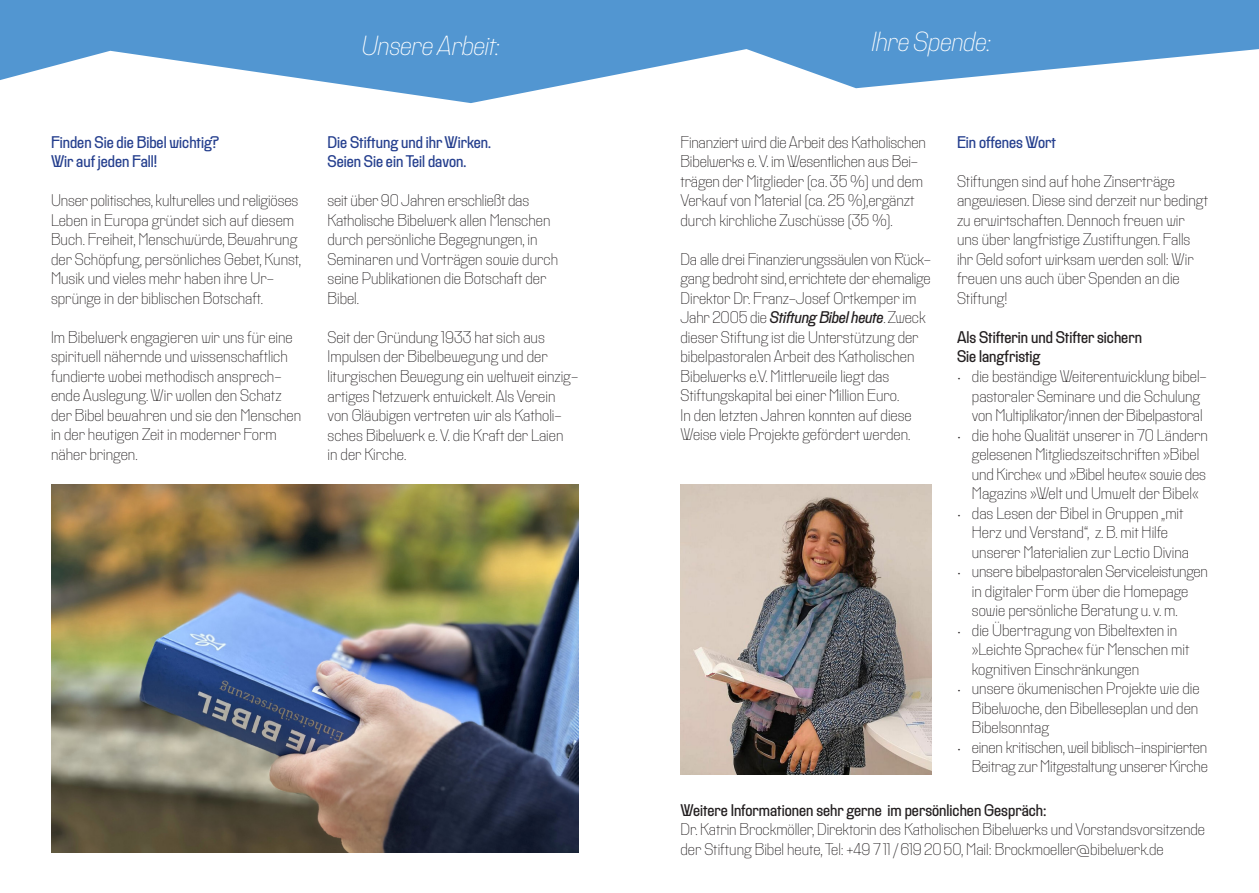
<style>
.page{position:relative;width:1259px;height:893px;background:#fff}
.page>*{position:absolute;margin:0;border:0;box-sizing:border-box;transform-origin:0 0}
.t1{font:italic 100 27px "PP Rader";letter-spacing:-.01em;color:#fff}
.t2{font:100 16.5px/19.5px "PP Rader";color:#231f20}
.t3{font:16.5px/19.5px "PP Rader";color:#253f8e}
.t4{font:16.5px/19.5px "PP Rader";color:#231f20}
.s1{font-weight:400;font-style:italic}
</style>
<div class="page">
<svg style="left:0;top:0;width:1259px;height:103px;fill:#5296d1"></svg>
<img style="left:51px;top:485px;width:527px;height:368px">
<img style="left:680px;top:485px;width:251px;height:289px">
<h1 class="t1" style="left:361px;top:29px;width:140px">Unsere Arbeit:</h1>
<p class="t3" style="left:51px;top:132px;width:170px">Finden Sie die Bibel wichtig?<br>Wir auf jeden Fall!</p>
<p class="t2" style="left:51px;top:190px;width:251px">Unser politisches, kulturelles und religiöses Leben in Europa gründet sich auf diesem Buch. Freiheit, Menschwürde, Bewahrung der Schöpfung, persönliches Gebet, Kunst, Musik und vieles mehr haben ihre Ur&shy;sprünge in der biblischen Botschaft.</p>
<p class="t2" style="left:51px;top:327px;width:252px">Im Bibelwerk engagieren wir uns für eine spirituell nähernde und wissenschaftlich fundierte wobei methodisch ansprech&shy;ende Auslegung. Wir wollen den Schatz der Bibel bewahren und sie den Menschen in der heutigen Zeit in moderner Form näher bringen.</p>
<p class="t3" style="left:327px;top:132px;width:165px">Die Stiftung und ihr Wirken.<br>Seien Sie ein Teil davon.</p>
<p class="t2" style="left:327px;top:190px;width:232px">seit über 90 Jahren erschließt das<br>Katholische Bibelwerk allen Menschen durch persönliche Begegnungen, in<br>Seminaren und Vorträgen sowie durch seine Publikationen die Botschaft der<br>Bibel.</p>
<p class="t2" style="left:327px;top:327px;width:252px">Seit der Gründung 1933 hat sich aus Impulsen der Bibelbewegung und der liturgischen Bewegung ein weltweit einzig&shy;artiges Netzwerk entwickelt. Als Verein von Gläubigen vertreten wir als Katholi&shy;sches Bibelwerk e. V. die Kraft der Laien<br>in der Kirche.</p>
<h1 class="t1" style="left:871px;top:25px;width:121px">Ihre Spende:</h1>
<p class="t2" style="left:680px;top:132px;width:247px">Finanziert wird die Arbeit des Katholischen Bibelwerks e. V. im Wesentlichen aus Bei&shy;trägen der Mitglieder (ca. 35 %) und dem Verkauf von Material (ca. 25 %),ergänzt durch kirchliche Zuschüsse (35 %).</p>
<p class="t2" style="left:680px;top:249px;width:252px">Da alle drei Finanzierungssäulen von Rück&shy;gang bedroht sind, errichtete der ehemalige Direktor Dr. Franz-Josef Ortkemper im Jahr 2005 die <span class="s1">Stiftung Bibel heute</span>. Zweck dieser Stiftung ist die Unterstützung der bibelpastoralen Arbeit des Katholischen Bibelwerks e.V. Mittlerweile liegt das Stiftungskapital bei einer Million Euro.<br>In den letzten Jahren konnten auf diese Weise viele Projekte gefördert werden.</p>
<p class="t3" style="left:957px;top:132px;width:100px">Ein offenes Wort</p>
<p class="t2" style="left:957px;top:171px;width:253px">Stiftungen sind auf hohe Zinserträge angewiesen. Diese sind derzeit nur bedingt zu erwirtschaften. Dennoch freuen wir uns über langfristige Zustiftungen. Falls ihr Geld sofort wirksam werden soll: Wir freuen uns auch über Spenden an die Stiftung!</p>
<p class="t4" style="left:957px;top:327px;width:186px">Als Stifterin und Stifter sichern<br>Sie langfristig</p>
<p class="t2" style="left:972px;top:366px;width:236px;text-indent:-15px">• die beständige Weiterentwicklung bibel&shy;pastoraler Seminare und die Schulung von Multiplikator/innen der Bibelpastoral</p>
<p class="t2" style="left:972px;top:424px;width:237px;text-indent:-15px">• die hohe Qualität unserer in 70 Ländern gelesenen Mitgliedszeitschriften »Bibel und Kirche« und »Bibel heute« sowie des Magazins »Welt und Umwelt der Bibel«</p>
<p class="t2" style="left:972px;top:502px;width:219px;text-indent:-15px">• das Lesen der Bibel in Gruppen „mit<br>Herz und Verstand“, z. B. mit Hilfe unserer Materialien zur Lectio Divina</p>
<p class="t2" style="left:972px;top:561px;width:238px;text-indent:-15px">• unsere bibelpastoralen Serviceleistungen in digitaler Form über die Homepage sowie persönliche Beratung u. v. m.</p>
<p class="t2" style="left:972px;top:619px;width:219px;text-indent:-15px">• die Übertragung von Bibeltexten in »Leichte Sprache« für Menschen mit kognitiven Einschränkungen</p>
<p class="t2" style="left:972px;top:678px;width:229px;text-align:justify;text-indent:-15px">• unsere ökumenischen Projekte wie die Bibelwoche, den Bibelleseplan und den Bibelsonntag</p>
<p class="t2" style="left:957px;top:736px;width:252px;text-align:right">• einen kritischen, weil biblisch-inspirierten<br>Beitrag zur Mitgestaltung unserer Kirche</p>
<p class="t4" style="left:680px;top:800px;width:367px">Weitere Informationen sehr gerne im persönlichen Gespräch:</p>
<p class="t2" style="left:680px;top:819px;width:526px">Dr. Katrin Brockmöller, Direktorin des Katholischen Bibelwerks und Vorstandsvorsitzende der Stiftung Bibel heute, Tel: +49 7 11/6192050, Mail: Brockmoeller@bibelwerk.de</p>
</div>
